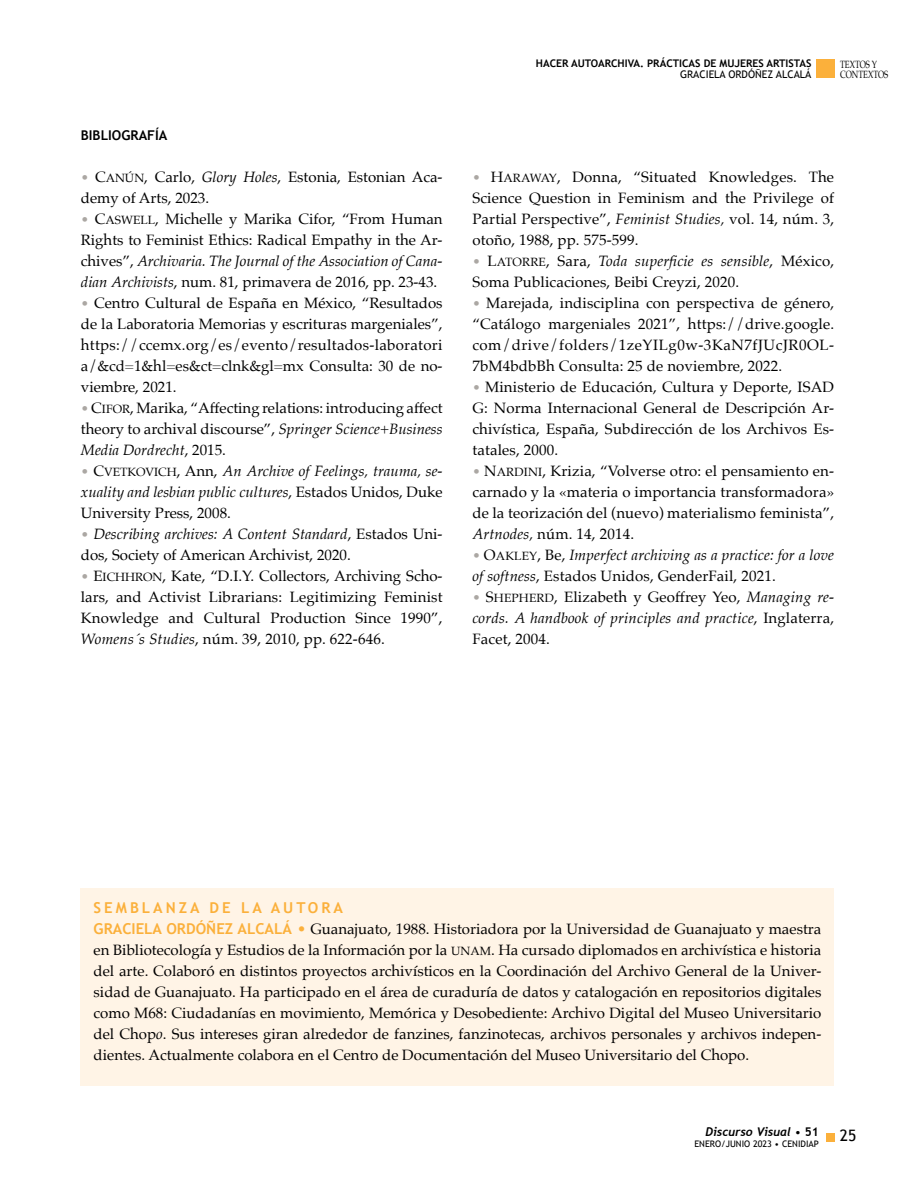
<style>
.page{position:relative;width:915px;height:1191px;background:#fff}
.page>*{position:absolute;margin:0;border:0;box-sizing:border-box;transform-origin:0 0}
.t1{font:15.75px "Trebuchet MS";color:#000}
.t2{font:15px/21px "Palatino";letter-spacing:.01em;color:#000;text-align:justify}
.t3{font:italic 15px/21px "Palatino";letter-spacing:.01em;color:#000;text-align:justify}
.t4{font:700 15px "Trebuchet MS";letter-spacing:.2em;color:#fbb03b}
.t5{font:700 13.5px "Trebuchet MS";color:#000}
.t6{font:italic 700 12px "Trebuchet";color:#000}
.t7{font:700 10.5px "Trebuchet MS";color:#000}
.t8{font:10.5px "Trebuchet MS";color:#000}
.t9{font:10.5px/10.9px "Palatino";color:#000;scale:.75 1}
.t10{font:9px "Trebuchet MS";color:#000}
.s1{font-family:"Palatino Roman SC800";font-size:13.5px;color:#aba7a3}
.s2{font-family:"Palatino Roman SC800"}
.s3{font-family:"Palatino Roman SC800";font-size:12px}
.s4{font-style:italic}
.s5{font-family:"Palatino Roman SC800";font-style:normal;font-size:13.5px;color:#aba7a3}
.s6{font-family:"Palatino Roman SC800";font-style:normal}
.s7{font-family:"Palatino Roman SC800";font-style:normal;font-size:12px}
.s8{font-style:normal}
.s9{font-family:"Trebuchet MS";font-weight:700;color:#fbb03b}
.s10{color:#fbb03b}
.s11{font-family:"Trebuchet MS";font-weight:400;font-style:normal}
.s12{font-family:"Trebuchet MS";font-style:normal}
</style>
<div class="page">
<div style="left:825px;top:1133px;width:8px;height:8px;background:#fbb03b"></div>
<div style="left:815px;top:60px;width:18px;height:18px;background:#fbb03b"></div>
<div style="left:81px;top:888px;width:752px;height:198px;background:#fff4e6"></div>
<p class="t5" style="left:81px;top:127px;width:88px">BIBLIOGRAFÍA</p>
<p class="t2" style="left:81px;top:166px;width:363px"><span class="s1">•</span> <span class="s2">C</span><span class="s3">ANÚN</span>, Carlo, <span class="s4">Glory Holes</span>, Estonia, Estonian Aca&shy;demy of Arts, 2023.</p>
<p class="t2" style="left:81px;top:208px;width:363px"><span class="s1">•</span> <span class="s2">C</span><span class="s3">ASWELL</span>, Michelle y Marika Cifor, “From Human Rights to Feminist Ethics: Radical Empathy in the Ar&shy;chives”, <span class="s4">Archivaria. The Journal of the Association of Cana&shy;dian Archivists</span>, num. 81, primavera de 2016, pp. 23-43.</p>
<p class="t2" style="left:81px;top:292px;width:363px"><span class="s1">•</span> Centro Cultural de España en México, “Resultados de la Laboratoria Memorias y escrituras margeniales”, https://ccemx.org/es/evento/resultados-laboratori a/&amp;cd=1&amp;hl=es&amp;ct=clnk&amp;gl=mx Consulta: 30 de no&shy;viembre, 2021.</p>
<p class="t2" style="left:81px;top:397px;width:363px"><span class="s1">•</span> <span class="s2">C</span><span class="s3">IFOR</span>, Marika, “Affecting relations: introducing affect theory to archival discourse”, <span class="s4">Springer Science+Business Media Dordrecht</span>, 2015.</p>
<p class="t3" style="left:81px;top:460px;width:363px"><span class="s5">•</span> <span class="s6">C</span><span class="s7">VETKOVICH</span><span class="s8">, Ann,</span> An Archive of Feelings, trauma, se&shy;xuality and lesbian public cultures<span class="s8">, Estados Unidos, Duke University Press, 2008.</span></p>
<p class="t2" style="left:81px;top:523px;width:363px"><span class="s1">•</span> <span class="s4">Describing archives: A Content Standard</span>, Estados Uni&shy;dos, Society of American Archivist, 2020.</p>
<p class="t2" style="left:81px;top:565px;width:363px"><span class="s1">•</span> <span class="s2">E</span><span class="s3">ICHHRON</span>, Kate, “D.I.Y. Collectors, Archiving Scho&shy;lars, and Activist Librarians: Legitimizing Feminist Knowledge and Cultural Production Since 1990”, <span class="s4">Womens´s Studies</span>, núm. 39, 2010, pp. 622-646.</p>
<p class="t7" style="left:535px;top:57px;width:277px">HACER AUTOARCHIVA. PRÁCTICAS DE MUJERES ARTISTAS</p>
<p class="t8" style="left:679px;top:68px;width:133px">GRACIELA ORDÓÑEZ ALCALÁ</p>
<p class="t9" style="left:839px;top:58px;width:66px">TEXTOS Y<br>CONTEXTOS</p>
<p class="t2" style="left:472px;top:167px;width:363px"><span class="s1">•</span> <span class="s2">H</span><span class="s3">ARAWAY</span>, Donna, “Situated Knowledges. The Science Question in Feminism and the Privilege of Partial Perspective”, <span class="s4">Feminist Studies,</span> vol. 14, núm. 3, otoño, 1988, pp. 575-599.</p>
<p class="t2" style="left:472px;top:251px;width:363px"><span class="s1">•</span> <span class="s2">L</span><span class="s3">ATORRE</span>, Sara, <span class="s4">Toda superficie es sensible</span>, México,<br>Soma Publicaciones, Beibi Creyzi, 2020.</p>
<p class="t2" style="left:472px;top:293px;width:363px"><span class="s1">•</span> Marejada, indisciplina con perspectiva de género, “Catálogo margeniales 2021”, https://drive.google. com/drive/folders/1zeYILg0w-3KaN7fJUcJR0OL-7bM4bdbBh Consulta: 25 de noviembre, 2022.</p>
<p class="t2" style="left:472px;top:377px;width:363px"><span class="s1">•</span> Ministerio de Educación, Cultura y Deporte, ISAD G: Norma Internacional General de Descripción Ar&shy;chivística, España, Subdirección de los Archivos Es&shy;tatales, 2000.</p>
<p class="t2" style="left:472px;top:461px;width:363px"><span class="s1">•</span> <span class="s2">N</span><span class="s3">ARDINI</span>, Krizia, “Volverse otro: el pensamiento en&shy;carnado y la «materia o importancia transformadora» de la teorización del (nuevo) materialismo feminista”, <span class="s4">Artnodes,</span> núm. 14, 2014.</p>
<p class="t3" style="left:472px;top:544px;width:363px"><span class="s5">•</span> <span class="s6">O</span><span class="s7">AKLEY</span><span class="s8">, Be,</span> Imperfect archiving as a practice: for a love of softness<span class="s8">, Estados Unidos, GenderFail, 2021.</span></p>
<p class="t3" style="left:472px;top:586px;width:363px"><span class="s5">•</span> <span class="s6">S</span><span class="s7">HEPHERD</span><span class="s8">, Elizabeth y Geoffrey Yeo,</span> Managing re&shy;cords. A handbook of principles and practice<span class="s8">, Inglaterra, Facet, 2004.</span></p>
<p class="t4" style="left:94px;top:898px;width:251px">SEMBLANZA DE LA AUTORA</p>
<p class="t2" style="left:94px;top:918px;width:729px"><span class="s9">GRACIELA ORDÓÑEZ ALCALÁ</span> <span class="s10">•</span> Guanajuato, 1988. Historiadora por la Universidad de Guanajuato y maestra en Bibliotecología y Estudios de la Información por la <span class="s3">UNAM</span>. Ha cursado diplomados en archivística e historia del arte. Colaboró en distintos proyectos archivísticos en la Coordinación del Archivo General de la Univer&shy;sidad de Guanajuato. Ha participado en el área de curaduría de datos y catalogación en repositorios digitales como M68: Ciudadanías en movimiento, Memórica y Desobediente: Archivo Digital del Museo Universitario del Chop<span class="s4">o</span>. Sus intereses giran alrededor de fanzines, fanzinotecas, archivos personales y archivos indepen&shy;dientes. Actualmente colabora en el Centro de Documentación del Museo Universitario del Chopo.</p>
<p class="t6" style="left:705px;top:1124px;width:115px">Discurso Visual <span class="s11">•</span> <span class="s12">51</span></p>
<p class="t10" style="left:694px;top:1138px;width:126px">ENERO/JUNIO 2023 • CENIDIAP</p>
<p class="t1" style="left:839px;top:1126px;width:18px">25</p>
</div>
